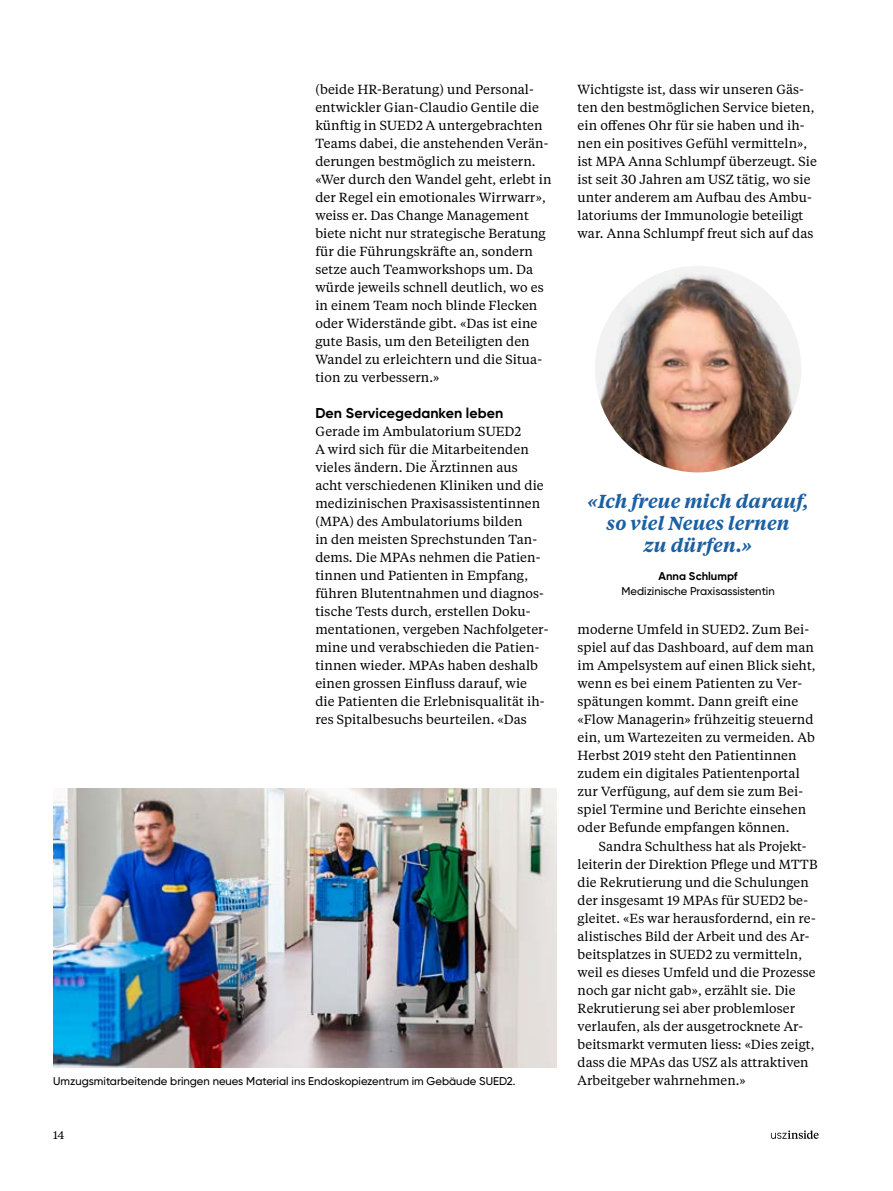
<style>
.page{position:relative;width:893px;height:1191px;background:#fff}
.page>*{position:absolute;margin:0;border:0;box-sizing:border-box;transform-origin:0 0}
.t1{font:italic 600 18.75px/21.8px "Tiempos Text";letter-spacing:.005em;color:#1b60a0;text-align:center}
.t2{font:700 14.25px "USZ Gilroy";letter-spacing:.005em;color:#000}
.t3{font:13.2px/18px "Tiempos Text";letter-spacing:.005em;color:#000}
.t4{font:500 11.25px "USZ Gilroy";color:#000}
.t5{font:700 11.25px "USZ Gilroy";color:#000}
.t6{font:11.25px "Tiempos Text";color:#000}
</style>
<div class="page">
<svg style="left:771px;top:1130px;width:48px;height:8px"></svg>
<img style="left:53px;top:788px;width:503px;height:279px">
<img style="left:595px;top:266px;width:206px;height:206px;border-radius:103px">
<p class="t3" style="left:315px;top:80px;width:238px">(beide HR-Beratung) und Personal&shy;entwickler Gian-Claudio Gentile die künftig in SUED2 A untergebrachten Teams dabei, die anstehenden Verän&shy;derungen bestmöglich zu meistern. «Wer durch den Wandel geht, erlebt in der Regel ein emotionales Wirrwarr», weiss er. Das Change Management biete nicht nur strategische Beratung für die Führungskräfte an, sondern setze auch Teamworkshops um. Da würde jeweils schnell deutlich, wo es in einem Team noch blinde Flecken oder Widerstände gibt. «Das ist eine gute Basis, um den Beteiligten den Wandel zu erleichtern und die Situa&shy;tion zu verbessern.»</p>
<p class="t2" style="left:315px;top:404px;width:190px">Den Servicegedanken leben</p>
<p class="t3" style="left:315px;top:422px;width:235px">Gerade im Ambulatorium SUED2<br>A wird sich für die Mitarbeitenden vieles ändern. Die Ärztinnen aus<br>acht verschiedenen Kliniken und die medizinischen Praxisassistentinnen (MPA) des Ambulatoriums bilden<br>in den meisten Sprechstunden Tan&shy;dems. Die MPAs nehmen die Patien&shy;tinnen und Patienten in Empfang, führen Blutentnahmen und diagnos&shy;tische Tests durch, erstellen Doku&shy;mentationen, vergeben Nachfolgeter&shy;mine und verabschieden die Patien&shy;tinnen wieder. MPAs haben deshalb einen grossen Einfluss darauf, wie die Patienten die Erlebnisqualität ih&shy;res Spitalbesuchs beurteilen. «Das</p>
<p class="t3" style="left:578px;top:80px;width:241px">Wichtigste ist, dass wir unseren Gäs&shy;ten den bestmöglichen Service bieten, ein offenes Ohr für sie haben und ih&shy;nen ein positives Gefühl vermitteln», ist MPA Anna Schlumpf überzeugt. Sie ist seit 30 Jahren am USZ tätig, wo sie unter anderem am Aufbau des Ambu&shy;latoriums der Immunologie beteiligt war. Anna Schlumpf freut sich auf das</p>
<h1 class="t1" style="left:588px;top:490px;width:222px">«Ich freue mich darauf, so viel Neues lernen<br>zu dürfen.»</h1>
<p class="t5" style="left:659px;top:569px;width:80px">Anna Schlumpf</p>
<p class="t4" style="left:621px;top:584px;width:155px">Medizinische Praxisassistentin</p>
<p class="t3" style="left:578px;top:620px;width:240px">moderne Umfeld in SUED2. Zum Bei&shy;spiel auf das Dashboard, auf dem man im Ampelsystem auf einen Blick sieht, wenn es bei einem Patienten zu Ver&shy;spätungen kommt. Dann greift eine «Flow Managerin» frühzeitig steuernd ein, um Wartezeiten zu vermeiden. Ab Herbst 2019 steht den Patientinnen zudem ein digitales Patientenportal zur Verfügung, auf dem sie zum Bei&shy;spiel Termine und Berichte einsehen oder Befunde empfangen können.</p>
<p class="t3" style="left:578px;top:836px;width:241px;text-indent:21px">Sandra Schulthess hat als Projekt&shy;leiterin der Direktion Pflege und MTTB die Rekrutierung und die Schulungen der insgesamt 19 MPAs für SUED2 be&shy;gleitet. «Es war herausfordernd, ein re&shy;alistisches Bild der Arbeit und des Ar&shy;beitsplatzes in SUED2 zu vermitteln, weil es dieses Umfeld und die Prozesse noch gar nicht gab», erzählt sie. Die Rekrutierung sei aber problemloser verlaufen, als der ausgetrocknete Ar&shy;beitsmarkt vermuten liess: «Dies zeigt, dass die MPAs das USZ als attraktiven</p>
<p class="t4" style="left:53px;top:1073px;width:464px">Umzugsmitarbeitende bringen neues Material ins Endoskopiezentrum im Gebäude SUED2.</p>
<p class="t3" style="left:578px;top:1070px;width:170px">Arbeitgeber wahrnehmen.»</p>
<p class="t6" style="left:53px;top:1127px;width:13px">14</p>
</div>
